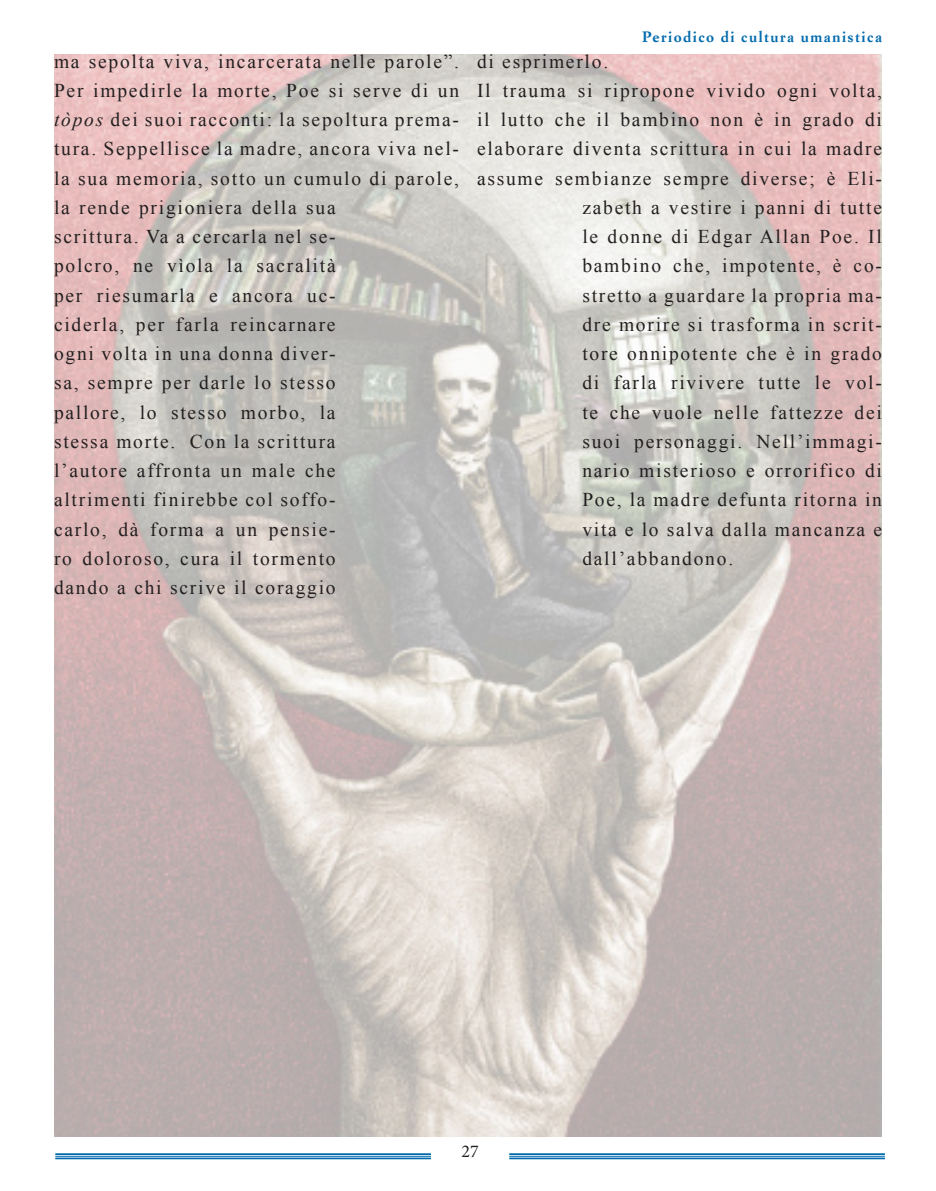
<style>
.page{position:relative;width:936px;height:1191px;background:#fff}
.page>*{position:absolute;margin:0;border:0;box-sizing:border-box;transform-origin:0 0}
.t1{font:19.5px/29.2px "Times New Roman";letter-spacing:.09em;color:#231f20}
.t2{font:18px "Minion Pro";color:#231f20}
.t3{font:700 15px "Simoncini Garamond";letter-spacing:.1em;color:#006aad}
.s1{font-style:italic}
</style>
<div class="page">
<hr style="left:55px;top:1153px;width:376px;height:2px;background:#006aad">
<hr style="left:55px;top:1155px;width:376px;height:1px;background:#006aad">
<hr style="left:55px;top:1157px;width:376px;height:2px;background:#006aad">
<hr style="left:509px;top:1153px;width:375px;height:2px;background:#006aad">
<hr style="left:509px;top:1155px;width:375px;height:1px;background:#006aad">
<hr style="left:509px;top:1157px;width:375px;height:2px;background:#006aad">
<img style="left:54px;top:54px;width:827px;height:1083px">
<p class="t3" style="left:642px;top:27px;width:241px">Periodico di cultura umanistica</p>
<p class="t1" style="left:54px;top:46px;width:406px">ma sepolta viva, incarcerata nelle parole”.<br>Per impedirle la morte, Poe si serve di un <span class="s1">tòpos</span> dei suoi racconti: la sepoltura prema&shy;tura. Seppellisce la madre, ancora viva nel&shy;la sua memoria, sotto un cumulo di parole, la rende prigioniera della sua<br>scrittura. Va a cercarla nel se-<br>polcro, ne vìola la sacralità<br>per riesumarla e ancora uc-<br>ciderla, per farla reincarnare<br>ogni volta in una donna diver-<br>sa, sempre per darle lo stesso<br>pallore, lo stesso morbo, la<br>stessa morte. Con la scrittura<br>l’autore affronta un male che<br>altrimenti finirebbe col soffo-<br>carlo, dà forma a un pensie-<br>ro doloroso, cura il tormento<br>dando a chi scrive il coraggio</p>
<p class="t1" style="left:477px;top:46px;width:133px">di esprimerlo.</p>
<p class="t1" style="left:477px;top:75px;width:406px">Il trauma si ripropone vivido ogni volta,</p>
<p class="t1" style="left:477px;top:104px;width:406px">il lutto che il bambino non è in grado di</p>
<p class="t1" style="left:477px;top:133px;width:406px">elaborare diventa scrittura in cui la madre</p>
<p class="t1" style="left:477px;top:163px;width:406px">assume sembianze sempre diverse; è Eli-</p>
<p class="t1" style="left:582px;top:192px;width:301px">zabeth a vestire i panni di tutte</p>
<p class="t1" style="left:582px;top:221px;width:301px">le donne di Edgar Allan Poe. Il</p>
<p class="t1" style="left:582px;top:250px;width:301px">bambino che, impotente, è co-</p>
<p class="t1" style="left:582px;top:280px;width:301px">stretto a guardare la propria ma-</p>
<p class="t1" style="left:582px;top:309px;width:301px">dre morire si trasforma in scrit-</p>
<p class="t1" style="left:582px;top:338px;width:301px">tore onnipotente che è in grado</p>
<p class="t1" style="left:582px;top:367px;width:301px">di farla rivivere tutte le vol-</p>
<p class="t1" style="left:582px;top:397px;width:301px">te che vuole nelle fattezze dei</p>
<p class="t1" style="left:582px;top:426px;width:301px">suoi personaggi. Nell’immagi-</p>
<p class="t1" style="left:582px;top:455px;width:301px">nario misterioso e orrorifico di</p>
<p class="t1" style="left:582px;top:484px;width:301px">Poe, la madre defunta ritorna in</p>
<p class="t1" style="left:582px;top:514px;width:301px">vita e lo salva dalla mancanza e</p>
<p class="t1" style="left:582px;top:543px;width:152px">dall’abbandono.</p>
<p class="t2" style="left:461px;top:1139px;width:19px">27</p>
</div>
